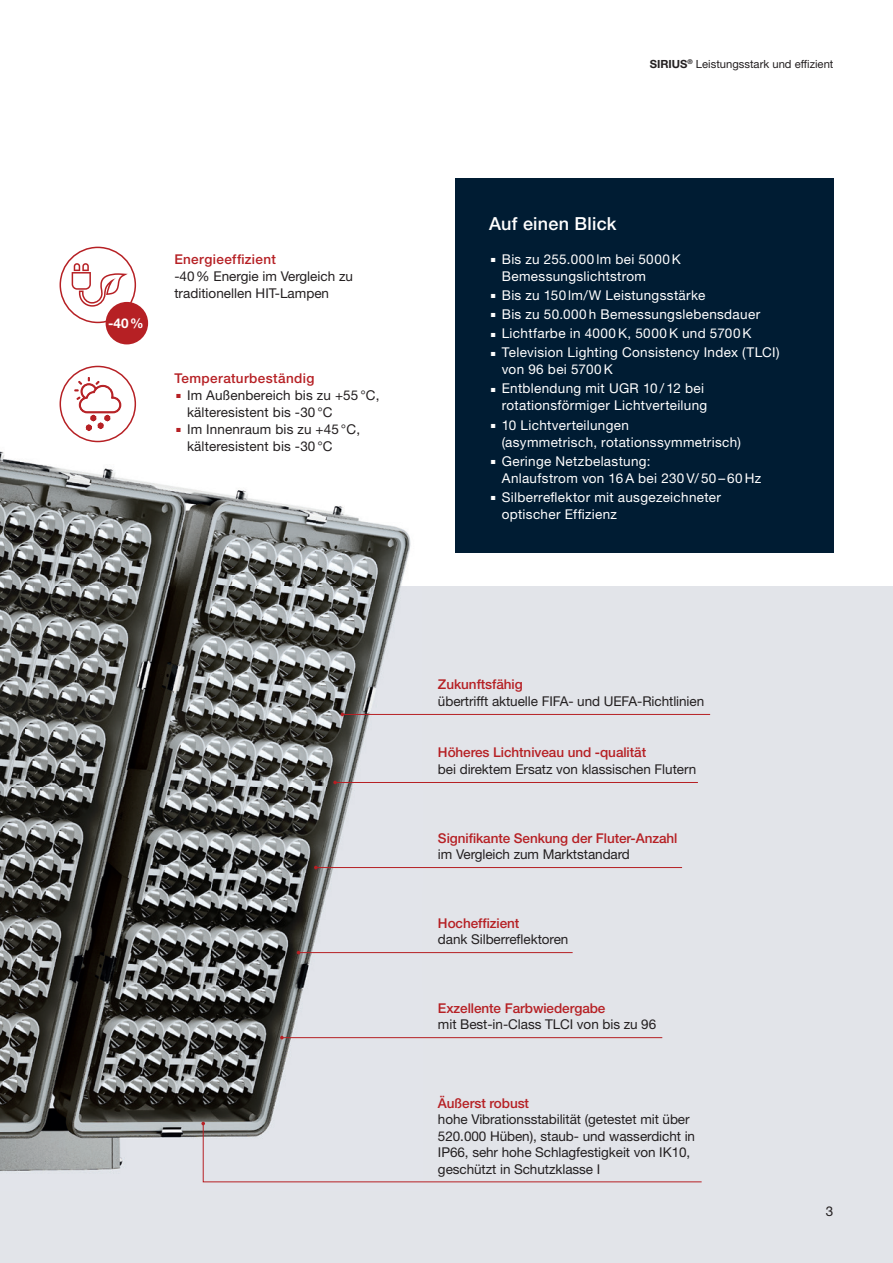
<style>
.page{position:relative;width:893px;height:1263px;background:#fff}
.page>*{position:absolute;margin:0;border:0;box-sizing:border-box;transform-origin:0 0}
.t1{font:500 30px "Helvetica Neue LT Pro";color:#fff}
.t2{font:500 30px "Helvetica Neue LT Pro";color:#b62024}
.t3{font:500 18px "Helvetica Neue LT Pro";letter-spacing:.015em;color:#fff}
.t4{font:13.5px/16.5px "Helvetica Neue LT Pro";letter-spacing:-.005em;color:#231f20}
.t5{font:13.5px/17px "Helvetica Neue LT Pro";letter-spacing:.025em;color:#fff}
.t6{font:500 13.5px "Helvetica Neue LT Pro";letter-spacing:-.005em;color:#b62024}
.t7{font:500 13.5px "Helvetica Neue LT Pro";letter-spacing:.03em;color:#b62024}
.t8{font:700 13.5px "Helvetica Neue LT Pro";color:#fff}
.t9{font:11.25px "Helvetica Neue LT Pro";color:#231f20}
.s1{font-weight:700}
</style>
<div class="page">
<div style="left:0;top:587px;width:893px;height:676px;background:#e2e4e9"></div>
<img style="left:0;top:442px;width:581px;height:729px">
<div style="left:455px;top:179px;width:378px;height:374px;background:#001c33"></div>
<svg style="left:60px;top:247px;width:76px;height:76px"></svg>
<div style="left:60px;top:366px;width:76px;height:76px;border:2px solid #b62024;border-radius:50%"></div>
<div style="left:106px;top:302px;width:42px;height:42px;background:#b62024;border-radius:50%"></div>
<hr style="left:342px;top:714px;width:368px;height:1px;background:#b62024">
<hr style="left:335px;top:782px;width:363px;height:1px;background:#b62024">
<hr style="left:316px;top:867px;width:366px;height:1px;background:#b62024">
<hr style="left:298px;top:952px;width:275px;height:1px;background:#b62024">
<hr style="left:282px;top:1037px;width:380px;height:1px;background:#b62024">
<svg style="left:201px;top:1122px;width:501px;height:61px"></svg>
<svg style="left:74px;top:377px;width:47px;height:54px"></svg>
<p class="t8" style="left:108px;top:315px;width:37px">-40 %</p>
<p class="t7" style="left:174px;top:251px;width:103px">Energieeffizient</p>
<p class="t4" style="left:174px;top:267px;width:180px;line-height:17px">-40 % Energie im Vergleich zu traditionellen HIT-Lampen</p>
<p class="t7" style="left:174px;top:370px;width:142px">Temperaturbeständig</p>
<h1 class="t2" style="left:174px;top:369px;width:10px">.</h1>
<p class="t4" style="left:187px;top:386px;width:194px;line-height:17px">Im Außenbereich bis zu +55 °C, kälteresistent bis -30 °C</p>
<h1 class="t2" style="left:174px;top:404px;width:10px">.</h1>
<p class="t4" style="left:187px;top:420px;width:175px;line-height:17px">Im Innenraum bis zu +45 °C, kälteresistent bis -30 °C</p>
<p class="t9" style="left:650px;top:57px;width:185px"><span class="s1">SIRIUS</span><sup>®</sup> Leistungsstark und effizient</p>
<h2 class="t3" style="left:489px;top:212px;width:129px">Auf einen Blick</h2>
<h1 class="t1" style="left:489px;top:233px;width:10px">.</h1>
<p class="t5" style="left:502px;top:250px;width:181px">Bis zu 255.000 lm bei 5000 K<br>Bemessungslichtstrom</p>
<h1 class="t1" style="left:489px;top:270px;width:10px">.</h1>
<p class="t5" style="left:502px;top:286px;width:205px">Bis zu 150 lm/W Leistungsstärke</p>
<h1 class="t1" style="left:489px;top:289px;width:10px">.</h1>
<p class="t5" style="left:502px;top:305px;width:260px">Bis zu 50.000 h Bemessungslebensdauer</p>
<h1 class="t1" style="left:489px;top:308px;width:10px">.</h1>
<p class="t5" style="left:502px;top:324px;width:251px">Lichtfarbe in 4000 K, 5000 K und 5700 K</p>
<h1 class="t1" style="left:489px;top:327px;width:10px">.</h1>
<p class="t5" style="left:502px;top:344px;width:279px">Television Lighting Consistency Index (TLCI) von 96 bei 5700 K</p>
<h1 class="t1" style="left:489px;top:363px;width:10px">.</h1>
<p class="t5" style="left:502px;top:380px;width:207px">Entblendung mit UGR 10 / 12 bei rotationsförmiger Lichtverteilung</p>
<h1 class="t1" style="left:489px;top:399px;width:10px">.</h1>
<p class="t5" style="left:502px;top:416px;width:241px">10 Lichtverteilungen<br>(asymmetrisch, rotationssymmetrisch)</p>
<h1 class="t1" style="left:489px;top:435px;width:10px">.</h1>
<p class="t5" style="left:502px;top:452px;width:261px">Geringe Netzbelastung:<br>Anlaufstrom von 16 A bei 230 V/ 50 – 60 Hz</p>
<h1 class="t1" style="left:489px;top:472px;width:10px">.</h1>
<p class="t5" style="left:502px;top:488px;width:221px">Silberreflektor mit ausgezeichneter optischer Effizienz</p>
<p class="t6" style="left:438px;top:676px;width:86px">Zukunftsfähig</p>
<p class="t4" style="left:438px;top:692px;width:268px">übertrifft aktuelle FIFA- und UEFA-Richtlinien</p>
<p class="t6" style="left:438px;top:744px;width:210px">Höheres Lichtniveau und -qualität</p>
<p class="t4" style="left:438px;top:760px;width:260px">bei direktem Ersatz von klassischen Flutern</p>
<p class="t6" style="left:438px;top:829px;width:241px">Signifikante Senkung der Fluter-Anzahl</p>
<p class="t4" style="left:438px;top:846px;width:193px">im Vergleich zum Marktstandard</p>
<p class="t6" style="left:438px;top:915px;width:83px">Hocheffizient</p>
<p class="t4" style="left:438px;top:931px;width:132px">dank Silberreflektoren</p>
<p class="t6" style="left:438px;top:1000px;width:169px">Exzellente Farbwiedergabe</p>
<p class="t4" style="left:438px;top:1016px;width:220px">mit Best-in-Class TLCI von bis zu 96</p>
<p class="t6" style="left:438px;top:1095px;width:93px">Äußerst robust</p>
<p class="t4" style="left:438px;top:1111px;width:259px">hohe Vibrationsstabilität (getestet mit über 520.000 Hüben), staub- und wasserdicht in IP66, sehr hohe Schlagfestigkeit von IK10, geschützt in Schutzklasse I</p>
<p class="t4" style="left:826px;top:1203px;width:9px">3</p>
</div>
